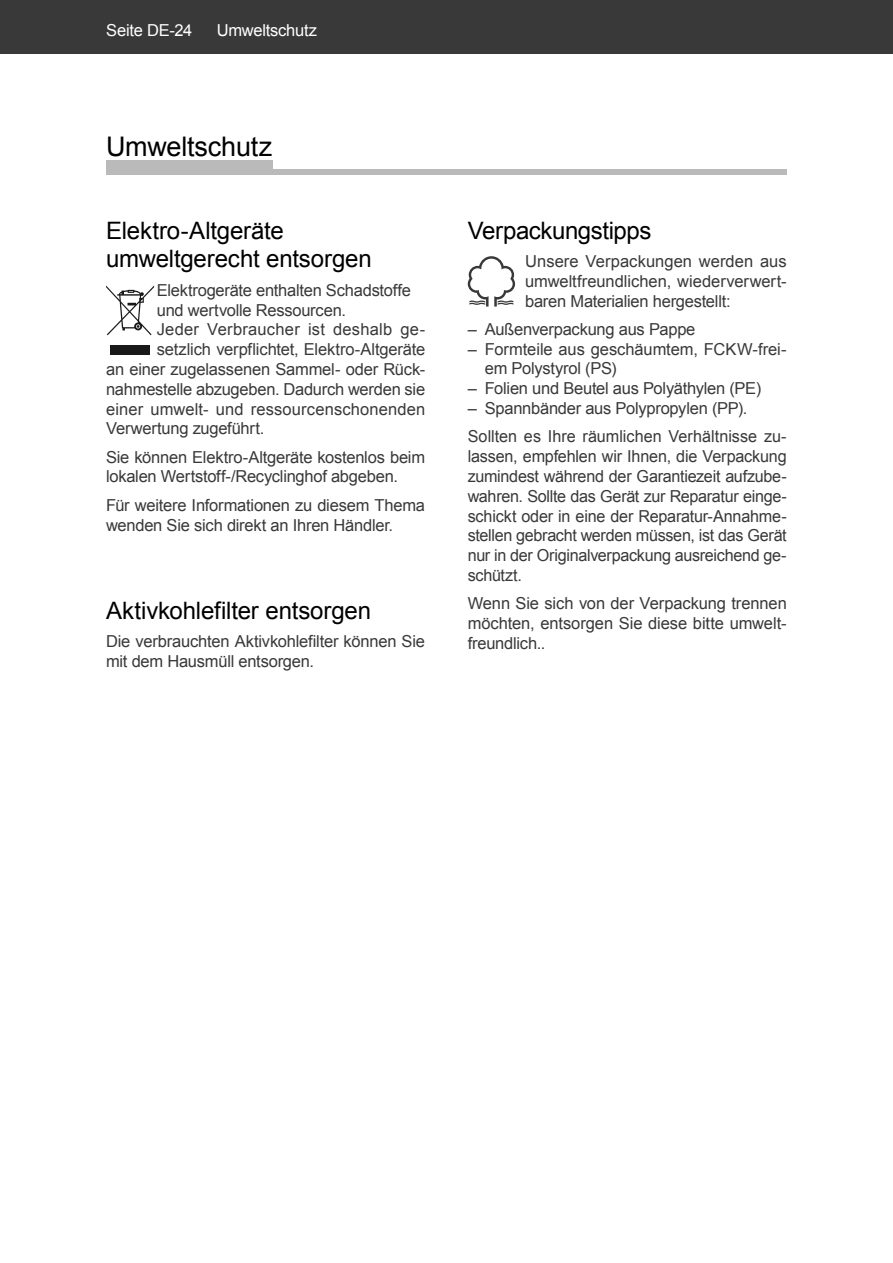
<style>
.page{position:relative;width:893px;height:1263px;background:#fff}
.page>*{position:absolute;margin:0;border:0;box-sizing:border-box;transform-origin:0 0}
.t1{font:27px "Arial";letter-spacing:-.01em;color:#000}
.t2{font:24px/28.8px "Arial";letter-spacing:-.005em;color:#000}
.t3{font:16.5px/19.8px "Arial";letter-spacing:-.015em;color:#393939}
.t4{font:16.5px "Arial";letter-spacing:.005em;color:#393939}
.t5{font:16.5px "Arial";letter-spacing:.015em;color:#393939}
.t6{font:16.5px "Arial";letter-spacing:-.02em;color:#fff}
</style>
<div class="page">
<div style="left:0;top:0;width:893px;height:54px;background:#393939"></div>
<div style="left:106px;top:161px;width:166px;height:12px;background:#bababa"></div>
<div style="left:106px;top:169px;width:681px;height:6px;background:#bababa"></div>
<svg style="left:106px;top:286px;width:48px;height:49px"></svg>
<div style="left:110px;top:345px;width:40px;height:10px;background:#191919"></div>
<svg style="left:468px;top:256px;width:47px;height:51px"></svg>
<p class="t6" style="left:106px;top:22px;width:87px">Seite DE-24</p>
<p class="t6" style="left:217px;top:22px;width:102px">Umweltschutz</p>
<h1 class="t1" style="left:106px;top:131px;width:168px">Umweltschutz</h1>
<h2 class="t2" style="left:106px;top:216px;width:267px">Elektro-Altgeräte umweltgerecht entsorgen</h2>
<p class="t3" style="left:157px;top:280px;width:256px">Elektrogeräte enthalten Schadstoffe</p>
<p class="t3" style="left:157px;top:300px;width:191px">und wertvolle Ressourcen.</p>
<p class="t5" style="left:157px;top:320px;width:270px">Jeder Verbraucher ist deshalb ge-</p>
<p class="t3" style="left:157px;top:340px;width:270px">setzlich verpflichtet, Elektro-Altgeräte</p>
<p class="t3" style="left:106px;top:359px;width:321px">an einer zugelassenen Sammel- oder Rück-</p>
<p class="t3" style="left:106px;top:379px;width:321px">nahmestelle abzugeben. Dadurch werden sie</p>
<p class="t4" style="left:106px;top:400px;width:321px">einer umwelt- und ressourcenschonenden</p>
<p class="t3" style="left:106px;top:419px;width:160px">Verwertung zugeführt.</p>
<p class="t3" style="left:106px;top:447px;width:321px">Sie können Elektro-Altgeräte kostenlos beim lokalen Wertstoff-/Recyc linghof abgeben.</p>
<p class="t3" style="left:106px;top:495px;width:321px">Für weitere Informationen zu diesem Thema wenden Sie sich direkt an Ihren Händler.</p>
<h2 class="t2" style="left:106px;top:596px;width:267px">Aktivkohlefilter entsorgen</h2>
<p class="t3" style="left:106px;top:632px;width:321px">Die verbrauchten Aktivkohlefilter können Sie mit dem Hausmüll entsorgen.</p>
<h2 class="t2" style="left:468px;top:216px;width:185px">Verpackungstipps</h2>
<p class="t3" style="left:525px;top:251px;width:263px;text-align:justify">Unsere Verpackungen wer den aus um welt freund li chen, wie der ver wert&shy;ba ren Materialien hergestellt:</p>
<p class="t3" style="left:468px;top:319px;width:229px">– Außenverpackung aus Pappe</p>
<p class="t3" style="left:485px;top:339px;width:303px;text-indent:-17px">– Formteile aus ge schäum tem, FCKW-frei&shy;em Po ly sty rol (PS)</p>
<p class="t3" style="left:468px;top:379px;width:295px">– Folien und Beutel aus Polyäthylen (PE)</p>
<p class="t3" style="left:468px;top:394px;width:320px;line-height:28.3px">– Spannbänder aus Po ly pro py len (PP).<br>Sollten es Ihre räumlichen Verhältnisse zu-</p>
<p class="t3" style="left:468px;top:447px;width:321px;text-align:justify">lassen, empfehlen wir Ihnen, die Verpackung zumindest während der Garantiezeit aufzube&shy;wahren. Sollte das Gerät zur Reparatur einge&shy;schickt oder in eine der Reparatur-Annahme&shy;stellen gebracht werden müssen, ist das Gerät nur in der Originalverpackung ausreichend ge&shy;schützt.</p>
<p class="t3" style="left:468px;top:594px;width:321px;text-align:justify">Wenn Sie sich von der Verpackung trennen möchten, entsorgen Sie diese bitte umwelt&shy;freundlich..</p>
</div>
